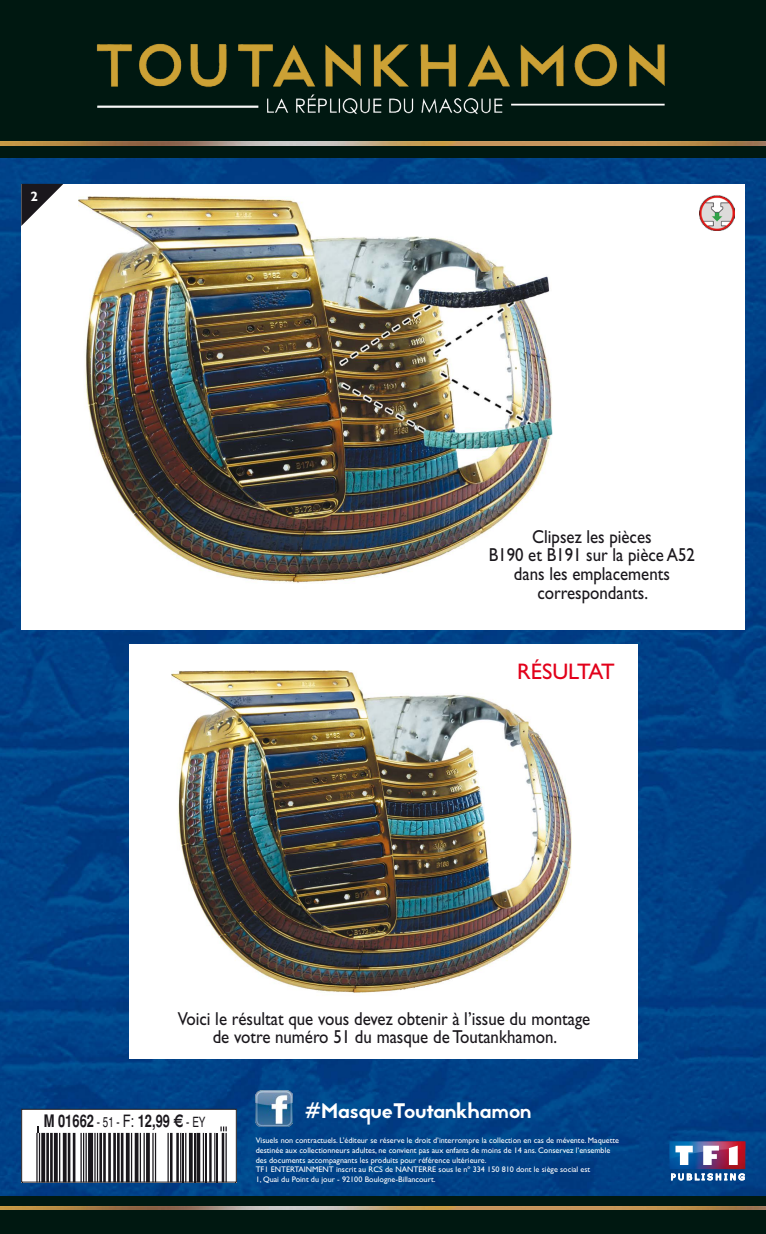
<style>
.page{position:relative;width:766px;height:1234px;background:#fff}
.page>*{position:absolute;margin:0;border:0;box-sizing:border-box;transform-origin:0 0}
.t1{font:52.5px "Ean P35 N0";color:#1a171c}
.t2{font:22.5px "Gill Sans";color:#e2001a}
.t3{font:21px "Jaapokki";color:#fff}
.t4{font:18.75px/18.8px "Gill Sans";color:#1a171c;text-align:center;scale:.9 1}
.t5{font:700 17.25px "Helvetica";color:#1a171c;scale:.75 1}
.t6{font:700 13.65px "Gill Sans";color:#fff}
.t7{font:8.1px/9.8px "Gill Sans";color:#fff}
.s1{font-weight:400;font-size:14.25px}
.s2{font-weight:400}
.s3{font-family:"Euro"}
</style>
<div class="page">
<img style="left:0;top:158px;width:765px;height:1038px">
<div style="left:0;top:0;width:765px;height:158px;background:#001811"></div>
<img style="left:96px;top:43px;width:569px;height:71px">
<img style="left:0;top:142px;width:765px;height:3px">
<div style="left:0;top:1196px;width:765px;height:37px;background:#001811"></div>
<img style="left:0;top:1206px;width:765px;height:3px">
<img style="left:669px;top:1158px;width:76px;height:10px">
<img style="left:669px;top:1141px;width:76px;height:17px">
<svg style="left:675px;top:1145px;width:17px;height:19px"></svg>
<svg style="left:703px;top:1145px;width:15px;height:19px"></svg>
<svg style="left:728px;top:1145px;width:9px;height:19px"></svg>
<svg style="left:670px;top:1171px;width:74px;height:9px"></svg>
<div style="left:21px;top:184px;width:723px;height:445px;background:#fff"></div>
<img style="left:78px;top:197px;width:474px;height:387px">
<svg style="left:21px;top:184px;width:42px;height:42px"></svg>
<img style="left:256px;top:1089px;width:37px;height:37px">
<div style="left:22px;top:1108px;width:214px;height:73px;background:#fff"></div>
<div style="left:21px;top:1108px;width:216px;height:74px;border:1px solid #1a171c"></div>
<img style="left:699px;top:195px;width:35px;height:35px">
<div style="left:129px;top:643px;width:508px;height:415px;background:#fff"></div>
<img style="left:171px;top:670px;width:400px;height:323px">
<h3 class="t6" style="left:30px;top:188px;width:9px">2</h3>
<h3 class="t4" style="left:488px;top:527px;width:231px">Clipsez les pièces<br>B190 et B191 sur la pièce A52 dans les emplacements correspondants.</h3>
<h2 class="t2" style="left:517px;top:658px;width:99px">RÉSULTAT</h2>
<h3 class="t4" style="left:178px;top:1008px;width:459px">Voici le résultat que vous devez obtenir à l’issue du montage de votre numéro 51 du masque de Toutankhamon.</h3>
<h3 class="t5" style="left:44px;top:1110px;width:217px">M 01662 <span class="s1">- 51 -</span> <span class="s2">F:</span> 12,99 <span class="s3">E</span> <span class="s1">- EY</span></h3>
<h1 class="t1" style="left:22px;top:1126px;width:214px">3’:HIKLQG=WVW^^Y:?a@k@p@b@a";</h1>
<h3 class="t3" style="left:304px;top:1096px;width:228px">#MasqueToutankhamon</h3>
<p class="t7" style="left:256px;top:1135px;width:365px">Visuels non contractuels. L’éditeur se réserve le droit d’interrompre la collection en cas de mévente. Maquette destinée aux collectionneurs adultes, ne convient pas aux enfants de moins de 14 ans. Conservez l’ensemble des documents accompagnants les produits pour référence ultérieure.<br>TF1 Entertainment</p>
<p class="t7" style="left:256px;top:1164px;width:336px;text-indent:80px">inscrit au RCS de NANTERRE sous le nº 334 150 810 dont le siège social est<br>1, Quai du Point du jour - 92100 Boulogne-Billancourt.</p>
</div>
